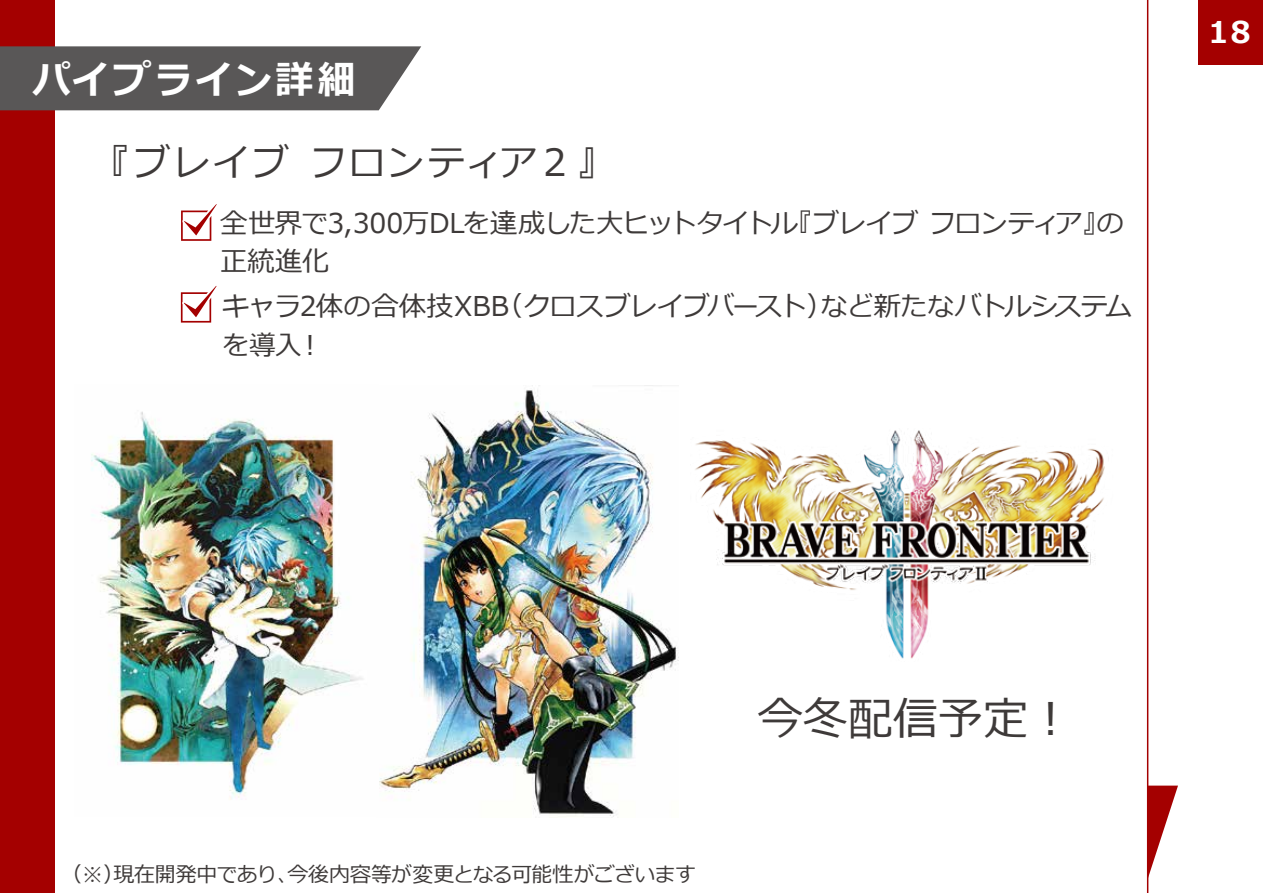
<style>
.page{position:relative;width:1263px;height:893px;background:#fff}
.page>*{position:absolute;margin:0;border:0;box-sizing:border-box;transform-origin:0 0}
.t1{font:45px "Meiryo";color:#3e3a39}
.t2{font:700 38.25px "Meiryo";letter-spacing:.07em;color:#fff}
.t3{font:37.5px "Meiryo";letter-spacing:.04em;color:#3e3a39}
.t4{font:700 30px "Meiryo";color:#fff}
.t5{font:27.3px/38.4px "Meiryo";letter-spacing:-.035em;color:#3e3a39}
.t6{font:21px "Meiryo";letter-spacing:-.03em;color:#3e3a39}
</style>
<div class="page">
<svg style="left:1148px;top:786px;width:30px;height:93px"></svg>
<hr style="left:1147px;top:0;width:1px;height:893px;background:#a40000">
<svg style="left:181px;top:204px;width:36px;height:37px"></svg>
<svg style="left:181px;top:286px;width:36px;height:37px"></svg>
<div style="left:0;top:0;width:55px;height:893px;background:#a40000"></div>
<div style="left:0;top:46px;width:421px;height:64px;background:#595757"></div>
<div style="left:1199px;top:0;width:64px;height:64px;background:#a40000"></div>
<img style="left:379px;top:390px;width:299px;height:427px">
<img style="left:91px;top:411px;width:272px;height:389px">
<img style="left:695px;top:430px;width:410px;height:229px">
<h2 class="t2" style="left:32px;top:53px;width:325px">パイプライン詳細</h2>
<h3 class="t3" style="left:92px;top:137px;width:525px">『ブレイブフロンティア２』</h3>
<p class="t5" style="left:220px;top:205px;width:905px">全世界で3,300万DLを達成した大ヒットタイトル『ブレイブ フロンティア』の正統進化</p>
<p class="t5" style="left:222px;top:289px;width:911px">キャラ2体の合体技XBB（クロスブレイブバースト）など新たなバトルシステムを導入！</p>
<p class="t4" style="left:1208px;top:11px;width:44px">18</p>
<p class="t6" style="left:61px;top:860px;width:636px">（※）現在開発中であり、今後内容等が変更となる可能性がございます</p>
<h1 class="t1" style="left:758px;top:687px;width:317px">今冬配信予定！</h1>
</div>
